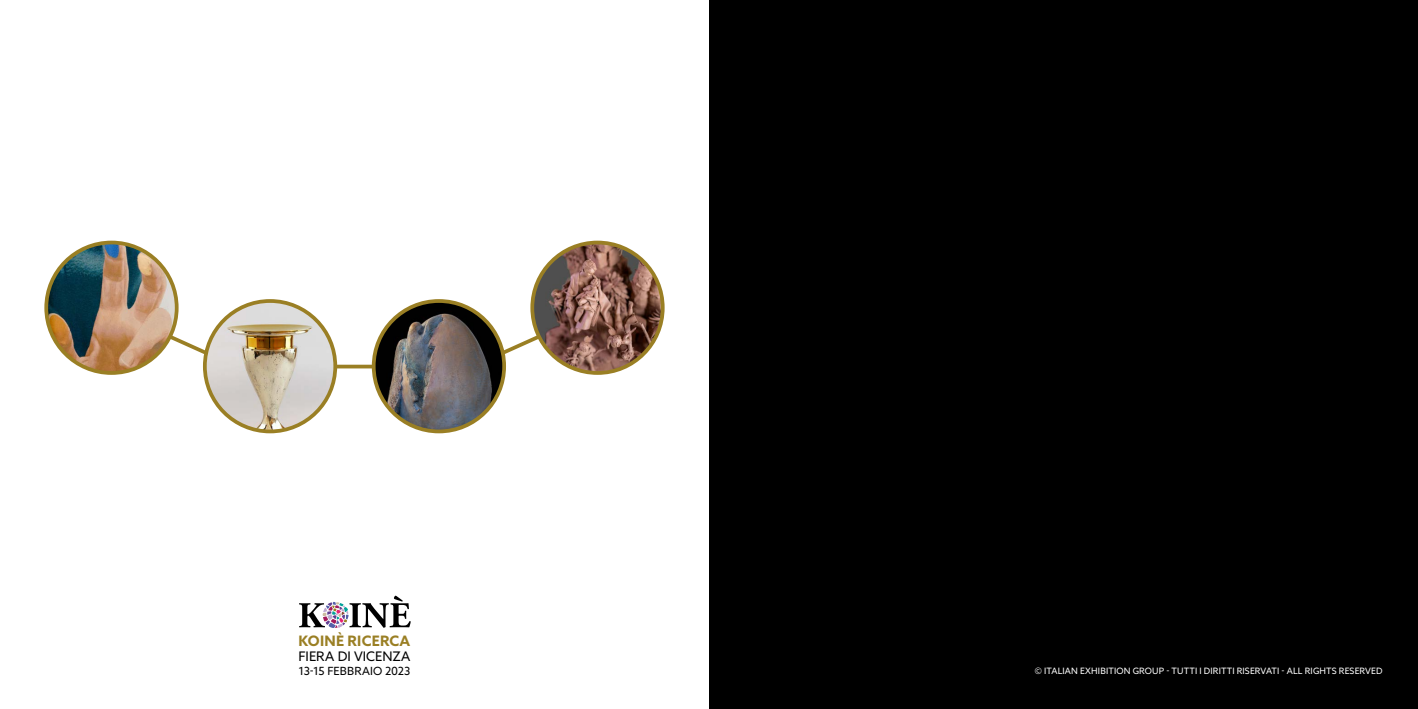
<style>
.page{position:relative;width:1418px;height:709px;background:#fff}
.page>*{position:absolute;margin:0;border:0;box-sizing:border-box;transform-origin:0 0}
.t1{font:700 14.38px "Azo Sans";letter-spacing:.02em;color:#9a7f24}
.t2{font:13.25px "Azo Sans";letter-spacing:.005em;color:#000}
.t3{font:11.25px "Azo Sans";color:#000}
.t4{font:8.75px "Azo Sans";letter-spacing:.015em;color:#fff}
</style>
<div class="page">
<svg style="left:154px;top:327px;width:64px;height:33px"></svg>
<svg style="left:504px;top:329px;width:51px;height:31px"></svg>
<hr style="left:219px;top:365px;width:273px;height:3px;background:#9a7f24">
<img style="left:46px;top:242px;width:131px;height:131px;border-radius:65px">
<div style="left:44px;top:241px;width:134px;height:134px;border:4px solid #9a7f24;border-radius:50%"></div>
<img style="left:374px;top:308px;width:130px;height:123px">
<div style="left:372px;top:299px;width:134px;height:134px;border:4px solid #9a7f24;border-radius:50%"></div>
<img style="left:532px;top:242px;width:130px;height:131px;border-radius:65px">
<div style="left:530px;top:241px;width:134px;height:134px;border:4px solid #9a7f24;border-radius:50%"></div>
<img style="left:205px;top:301px;width:130px;height:130px;border-radius:65px">
<div style="left:203px;top:299px;width:134px;height:134px;border:4px solid #9a7f24;border-radius:50%"></div>
<svg style="left:299px;top:595px;width:112px;height:33px"></svg>
<div style="left:709px;top:0;width:708px;height:709px;background:#000"></div>
<h1 class="t1" style="left:298px;top:631px;width:113px">KOINÈ RICERCA</h1>
<h2 class="t2" style="left:298px;top:648px;width:113px">FIERA DI VICENZA</h2>
<p class="t3" style="left:298px;top:663px;width:113px">13-15 FEBBRAIO 2023</p>
<p class="t4" style="left:1035px;top:664px;width:349px">© ITALIAN EXHIBITION GROUP - TUTTI I DIRITTI RISERVATI - ALL RIGHTS RESERVED</p>
</div>
